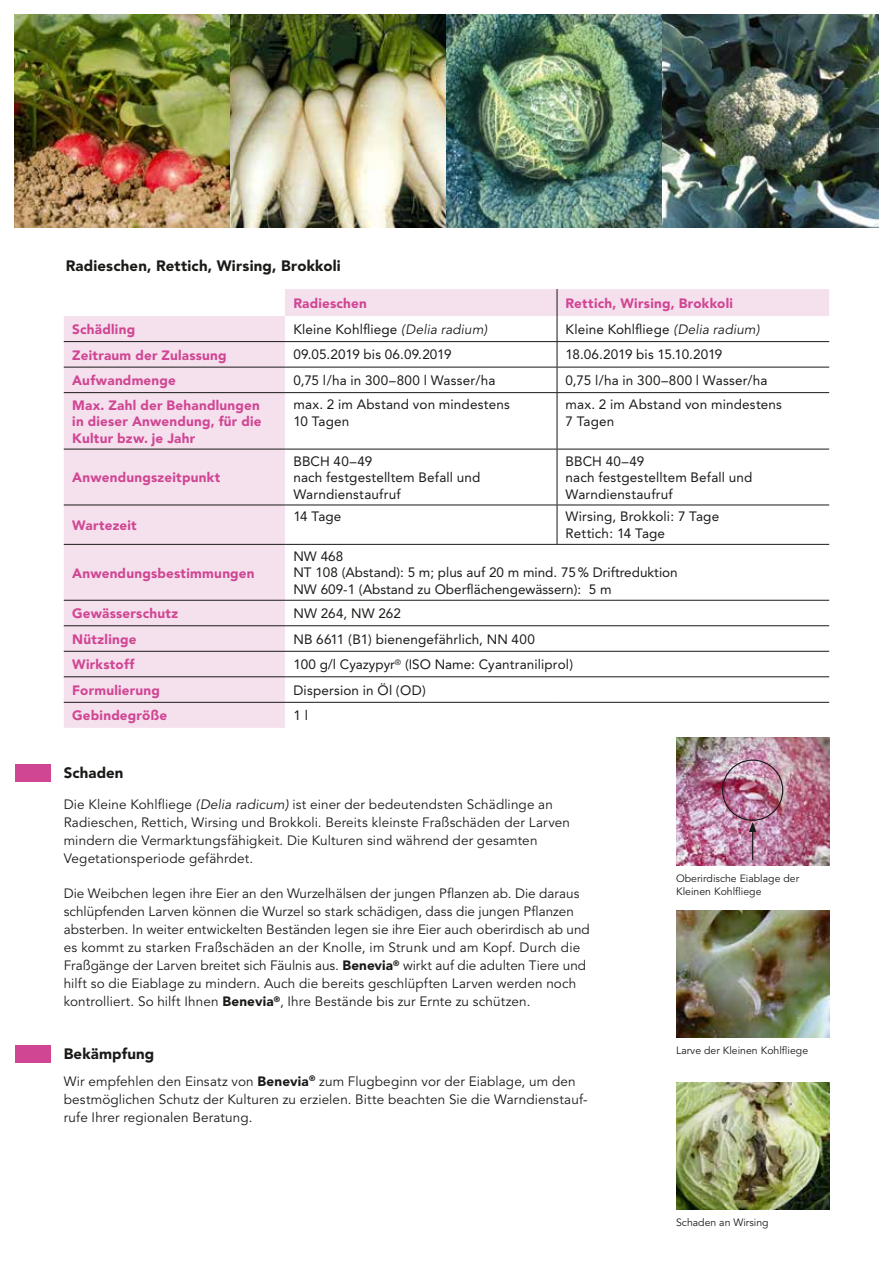
<style>
.page{position:relative;width:893px;height:1263px;background:#fff}
.page>*{position:absolute;margin:0;border:0;box-sizing:border-box;transform-origin:0 0}
.t1{font:900 15px "Avenir";letter-spacing:.01em;color:#1a1a18}
.t2{font:13.5px/18px "Avenir";letter-spacing:.01em;color:#1a1a18}
.t3{font:13.5px/16.5px "Avenir";letter-spacing:.01em;color:#1a1a18}
.t4{font:900 13.5px/16.5px "Avenir";letter-spacing:.015em;color:#d04693}
.t5{font:13.5px "Avenir";letter-spacing:-.02em;color:#1a1a18}
.t6{font:10.5px/13.5px "Avenir";color:#1a1a18}
.s1{font-style:italic}
.s2{font-weight:900}
</style>
<div class="page">
<img style="left:15px;top:15px;width:431px;height:212px">
<svg style="left:64px;top:289px;width:765px;height:439px"></svg>
<hr style="left:64px;top:341px;width:221px;height:1px;background:#1a1a18">
<hr style="left:285px;top:341px;width:272px;height:1px;background:#1a1a18">
<hr style="left:557px;top:341px;width:272px;height:1px;background:#1a1a18">
<hr style="left:64px;top:367px;width:221px;height:1px;background:#1a1a18">
<hr style="left:285px;top:367px;width:272px;height:1px;background:#1a1a18">
<hr style="left:557px;top:367px;width:272px;height:1px;background:#1a1a18">
<hr style="left:64px;top:392px;width:221px;height:1px;background:#1a1a18">
<hr style="left:285px;top:392px;width:272px;height:1px;background:#1a1a18">
<hr style="left:557px;top:392px;width:272px;height:1px;background:#1a1a18">
<hr style="left:64px;top:449px;width:221px;height:1px;background:#1a1a18">
<hr style="left:285px;top:449px;width:272px;height:1px;background:#1a1a18">
<hr style="left:557px;top:449px;width:272px;height:1px;background:#1a1a18">
<hr style="left:64px;top:505px;width:221px;height:1px;background:#1a1a18">
<hr style="left:285px;top:505px;width:272px;height:1px;background:#1a1a18">
<hr style="left:557px;top:505px;width:272px;height:1px;background:#1a1a18">
<hr style="left:64px;top:544px;width:221px;height:1px;background:#1a1a18">
<hr style="left:285px;top:544px;width:272px;height:1px;background:#1a1a18">
<hr style="left:557px;top:544px;width:272px;height:1px;background:#1a1a18">
<hr style="left:64px;top:600px;width:221px;height:1px;background:#1a1a18">
<hr style="left:285px;top:600px;width:272px;height:1px;background:#1a1a18">
<hr style="left:557px;top:600px;width:272px;height:1px;background:#1a1a18">
<hr style="left:64px;top:625px;width:221px;height:1px;background:#1a1a18">
<hr style="left:285px;top:625px;width:272px;height:1px;background:#1a1a18">
<hr style="left:557px;top:625px;width:272px;height:1px;background:#1a1a18">
<hr style="left:64px;top:651px;width:221px;height:1px;background:#1a1a18">
<hr style="left:285px;top:651px;width:272px;height:1px;background:#1a1a18">
<hr style="left:557px;top:651px;width:272px;height:1px;background:#1a1a18">
<hr style="left:64px;top:676px;width:221px;height:1px;background:#1a1a18">
<hr style="left:285px;top:676px;width:272px;height:1px;background:#1a1a18">
<hr style="left:557px;top:676px;width:272px;height:1px;background:#1a1a18">
<hr style="left:64px;top:702px;width:221px;height:1px;background:#1a1a18">
<hr style="left:285px;top:702px;width:272px;height:1px;background:#1a1a18">
<hr style="left:557px;top:702px;width:272px;height:1px;background:#1a1a18">
<hr style="left:557px;top:393px;width:1px;height:56px;background:#1a1a18">
<hr style="left:557px;top:449px;width:1px;height:56px;background:#1a1a18">
<hr style="left:557px;top:505px;width:1px;height:39px;background:#1a1a18">
<svg style="left:557px;top:289px;width:1px;height:103px"></svg>
<div style="left:15px;top:764px;width:36px;height:17px;background:#d04693"></div>
<div style="left:15px;top:1045px;width:36px;height:17px;background:#d04693"></div>
<img style="left:676px;top:1082px;width:153px;height:128px">
<img style="left:676px;top:910px;width:153px;height:127px">
<img style="left:676px;top:738px;width:153px;height:127px">
<div style="left:722px;top:759px;width:61px;height:62px;border:1px solid #1a1a18;border-radius:50%"></div>
<hr style="left:752px;top:830px;width:1px;height:30px;background:#1a1a18">
<svg style="left:749px;top:822px;width:7px;height:10px"></svg>
<img style="left:446px;top:15px;width:432px;height:212px">
<p class="t1" style="left:66px;top:257px;width:276px">Radieschen, Rettich, Wirsing, Brokkoli</p>
<p class="t4" style="left:293px;top:295px;width:75px">Radieschen</p>
<p class="t4" style="left:566px;top:295px;width:169px">Rettich, Wirsing, Brokkoli</p>
<p class="t4" style="left:72px;top:321px;width:64px">Schädling</p>
<p class="t3" style="left:293px;top:321px;width:196px">Kleine Kohlfliege <span class="s1">(Delia radium)</span></p>
<p class="t3" style="left:566px;top:321px;width:196px">Kleine Kohlfliege <span class="s1">(Delia radium)</span></p>
<p class="t4" style="left:72px;top:347px;width:156px">Zeitraum der Zulassung</p>
<p class="t3" style="left:293px;top:347px;width:160px">09.05.2019 bis 06.09.2019</p>
<p class="t5" style="left:566px;top:347px;width:158px">18.06.2019 bis 15.10.2019</p>
<p class="t4" style="left:72px;top:372px;width:105px">Aufwandmenge</p>
<p class="t3" style="left:293px;top:372px;width:203px">0,75 l/ha in 300–800 l Wasser/ha</p>
<p class="t3" style="left:566px;top:372px;width:203px">0,75 l/ha in 300–800 l Wasser/ha</p>
<p class="t4" style="left:72px;top:397px;width:191px">Max. Zahl der Behandlungen in dieser Anwendung, für die<br>Kultur bzw. je Jahr</p>
<p class="t3" style="left:293px;top:396px;width:218px">max. 2 im Abstand von mindestens<br>10 Tagen</p>
<p class="t3" style="left:566px;top:396px;width:218px">max. 2 im Abstand von mindestens<br>7 Tagen</p>
<p class="t4" style="left:72px;top:469px;width:150px">Anwendungszeitpunkt</p>
<p class="t3" style="left:293px;top:453px;width:188px">BBCH 40–49<br>nach festgestelltem Befall und<br>Warndienstaufruf</p>
<p class="t3" style="left:566px;top:453px;width:188px">BBCH 40–49<br>nach festgestelltem Befall und<br>Warndienstaufruf</p>
<p class="t4" style="left:72px;top:517px;width:66px">Wartezeit</p>
<p class="t4" style="left:72px;top:565px;width:184px">Anwendungsbestimmungen</p>
<p class="t3" style="left:293px;top:509px;width:50px">14 Tage</p>
<p class="t3" style="left:566px;top:509px;width:155px">Wirsing, Brokkoli: 7 Tage<br>Rettich: 14 Tage</p>
<p class="t3" style="left:293px;top:548px;width:386px">NW 468<br>NT 108 (Abstand): 5 m; plus auf 20 m mind. 75% Driftreduktion<br>NW 609-1 (Abstand zu Oberflächengewässern): 5 m</p>
<p class="t4" style="left:72px;top:605px;width:107px">Gewässerschutz</p>
<p class="t3" style="left:293px;top:605px;width:109px">NW 264, NW 262</p>
<p class="t4" style="left:72px;top:631px;width:66px">Nützlinge</p>
<p class="t3" style="left:293px;top:631px;width:243px">NB 6611 (B1) bienengefährlich, NN 400</p>
<p class="t4" style="left:72px;top:656px;width:64px">Wirkstoff</p>
<p class="t3" style="left:293px;top:656px;width:281px">100 g/l Cyazypyr<sup>®</sup> (ISO Name: Cyantraniliprol)</p>
<p class="t4" style="left:72px;top:682px;width:89px">Formulierung</p>
<p class="t3" style="left:293px;top:682px;width:134px">Dispersion in Öl (OD)</p>
<p class="t4" style="left:72px;top:707px;width:96px">Gebindegröße</p>
<p class="t3" style="left:293px;top:707px;width:16px">1 l</p>
<p class="t1" style="left:64px;top:764px;width:61px">Schaden</p>
<p class="t2" style="left:64px;top:796px;width:508px">Die Kleine Kohlfliege <span class="s1">(Delia radicum)</span> ist einer der bedeutendsten Schädlinge an Radieschen, Rettich, Wirsing und Brokkoli. Bereits kleinste Fraßschäden der Larven mindern die Vermarktungsfähigkeit. Die Kulturen sind während der gesamten Vegetationsperiode gefährdet.</p>
<p class="t2" style="left:64px;top:885px;width:527px">Die Weibchen legen ihre Eier an den Wurzelhälsen der jungen Pflanzen ab. Die daraus schlüpfenden Larven können die Wurzel so stark schädigen, dass die jungen Pflanzen absterben. In weiter entwickelten Beständen legen sie ihre Eier auch oberirdisch ab und es kommt zu starken Fraßschäden an der Knolle, im Strunk und am Kopf. Durch die Fraßgänge der Larven breitet sich Fäulnis aus. <span class="s2">Benevia</span><sup>®</sup> wirkt auf die adulten Tiere und hilft so die Eiablage zu mindern. Auch die bereits geschlüpften Larven werden noch kontrolliert. So hilft Ihnen <span class="s2">Benevia</span><sup>®</sup>, Ihre Bestände bis zur Ernte zu schützen.</p>
<p class="t1" style="left:64px;top:1045px;width:92px">Bekämpfung</p>
<p class="t2" style="left:64px;top:1072px;width:525px">Wir empfehlen den Einsatz von <span class="s2">Benevia</span><sup>®</sup> zum Flugbeginn vor der Eiablage, um den bestmöglichen Schutz der Kulturen zu erzielen. Bitte beachten Sie die Warndienstauf&shy;rufe Ihrer regionalen Beratung.</p>
<p class="t6" style="left:676px;top:872px;width:125px">Oberirdische Eiablage der<br>Kleinen Kohlfliege</p>
<p class="t6" style="left:676px;top:1044px;width:134px">Larve der Kleinen Kohlfliege</p>
<p class="t6" style="left:676px;top:1216px;width:94px">Schaden an Wirsing</p>
</div>
